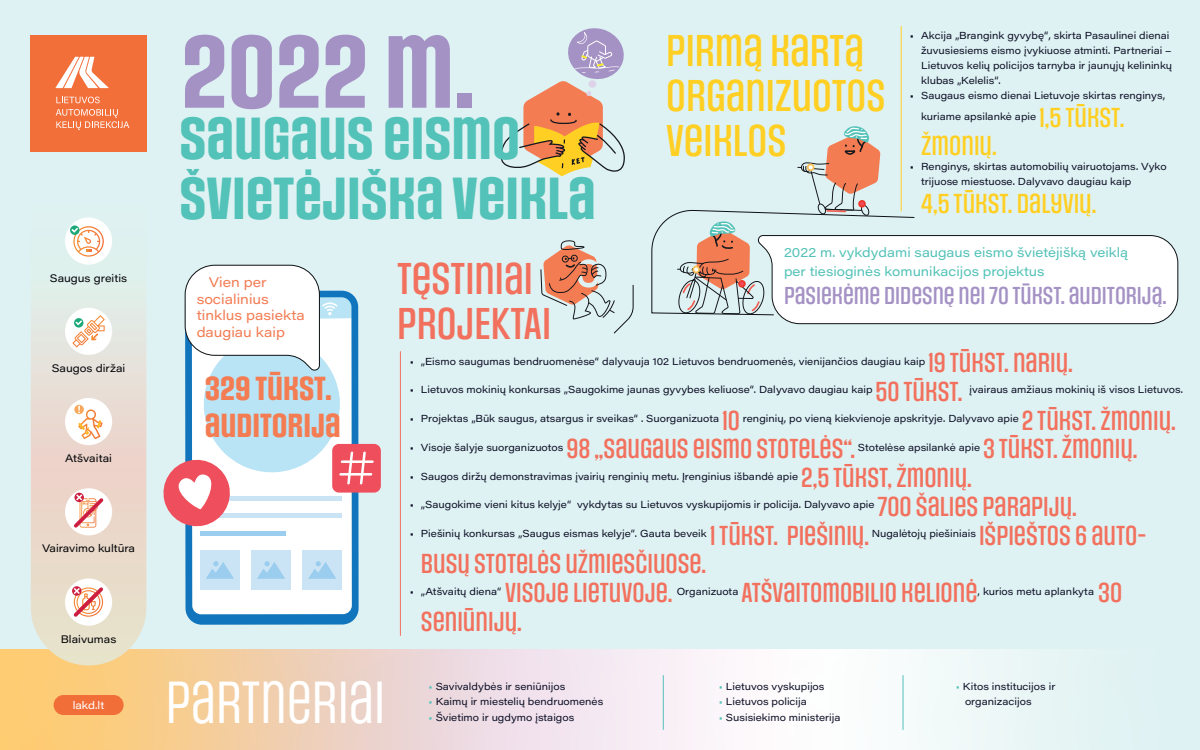
<style>
.page{position:relative;width:1200px;height:750px;background:#fff}
.page>*{position:absolute;margin:0;border:0;box-sizing:border-box;transform-origin:0 0}
.t1{font:700 86.5px "Social Gothic";color:#a492c5}
.t2{font:700 50px/60px "Social Gothic";color:#53c2b8}
.t3{font:50px "Social Gothic";color:#fff}
.t4{font:500 37.5px/45px "Social Gothic";color:#ffcf23}
.t5{font:500 37.5px/45px "Social Gothic";color:#f2715e}
.t6{font:700 28.12px/37.4px "Social Gothic";color:#f47c53}
.t7{font:500 23.12px "Social Gothic";color:#f2715e}
.t8{font:500 23.12px "Social Gothic";color:#ffcf23}
.t9{font:500 20.62px "Social Gothic";color:#a492c5}
.t10{font:13.75px/16.5px "Acumin Pro Wide";color:#f47c53}
.t11{font:13.12px/18.8px "Acumin Pro Wide";color:#53c2b8}
.t12{font:10.75px "Acumin Pro Wide";color:#020307}
.t13{font:10.69px "Acumin Pro Wide";color:#fff}
.t14{font:10px/15px "Acumin Pro Wide";color:#0c0f26}
.s1{color:#53c2b8}
</style>
<div class="page">
<div style="left:0;top:0;width:1200px;height:672px;background:#dff2f3"></div>
<svg style="left:0;top:650px;width:1200px;height:100px"></svg>
<svg style="left:500px;top:28px;width:125px;height:149px"></svg>
<svg style="left:31px;top:232px;width:115px;height:433px"></svg>
<div style="left:65px;top:217px;width:47px;height:48px;background:#fff;border-radius:50%"></div>
<svg style="left:70px;top:225px;width:34px;height:32px"></svg>
<div style="left:65px;top:398px;width:47px;height:47px;background:#fff;border-radius:50%"></div>
<svg style="left:74px;top:405px;width:29px;height:34px"></svg>
<div style="left:65px;top:308px;width:47px;height:47px;background:#fff;border-radius:50%"></div>
<svg style="left:72px;top:315px;width:33px;height:32px"></svg>
<div style="left:65px;top:488px;width:47px;height:47px;background:#fff;border-radius:50%"></div>
<svg style="left:70px;top:493px;width:37px;height:38px"></svg>
<div style="left:65px;top:578px;width:47px;height:48px;background:#fff;border-radius:50%"></div>
<svg style="left:70px;top:584px;width:37px;height:36px"></svg>
<div style="left:54px;top:695px;width:70px;height:20px;background:#f16e39;border-radius:10px"></div>
<div style="left:30px;top:35px;width:117px;height:117px;background:#f26f3a"></div>
<svg style="left:56px;top:97px;width:44px;height:6px"></svg>
<svg style="left:56px;top:109px;width:73px;height:21px"></svg>
<svg style="left:55px;top:57px;width:54px;height:31px"></svg>
<hr style="left:663px;top:675px;width:1px;height:55px;background:#53c2b8">
<hr style="left:903px;top:675px;width:1px;height:55px;background:#53c2b8">
<hr style="left:901px;top:26px;width:1px;height:185px;background:#ffcf23">
<hr style="left:400px;top:351px;width:1px;height:285px;background:#f2715e">
<svg style="left:540px;top:240px;width:94px;height:94px"></svg>
<svg style="left:185px;top:530px;width:174px;height:95px;background:#c1dbed"></svg>
<div style="left:200px;top:531px;width:86px;height:5px;background:#9acdee"></div>
<div style="left:200px;top:550px;width:39px;height:40px;background:#cae4f6"></div>
<div style="left:251px;top:550px;width:40px;height:40px;background:#cae4f6"></div>
<div style="left:303px;top:550px;width:39px;height:40px;background:#cae4f6"></div>
<svg style="left:206px;top:561px;width:28px;height:18px"></svg>
<svg style="left:257px;top:561px;width:28px;height:18px"></svg>
<svg style="left:308px;top:561px;width:28px;height:18px"></svg>
<div style="left:332px;top:444px;width:49px;height:49px;background:#ef4e5c;border-radius:7px"></div>
<svg style="left:163px;top:265px;width:211px;height:265px"></svg>
<div style="left:780px;top:235px;width:398px;height:89px;background:#fff"></div>
<svg style="left:651px;top:125px;width:264px;height:191px"></svg>
<p class="t12" style="left:50px;top:270px;width:79px">Saugus greitis</p>
<p class="t12" style="left:52px;top:360px;width:75px">Saugos diržai</p>
<p class="t12" style="left:65px;top:451px;width:48px">Atšvaitai</p>
<p class="t12" style="left:42px;top:541px;width:94px">Vairavimo kultūra</p>
<p class="t12" style="left:61px;top:631px;width:57px">Blaivumas</p>
<p class="t13" style="left:73px;top:697px;width:33px">lakd.lt</p>
<h1 class="t1" style="left:181px;top:17px;width:295px">2022 M.</h1>
<h2 class="t2" style="left:179px;top:112px;width:418px">SAUGAUS EISMO<br>ŠVIETĖJIŠKA VEIKLA</h2>
<h3 class="t10" style="left:197px;top:273px;width:110px;text-indent:12px">Vien per socialinius tinklus pasiekta daugiau kaip</h3>
<h3 class="t5" style="left:397px;top:257px;width:155px">TĘSTINIAI<br>PROJEKTAI</h3>
<h3 class="t4" style="left:666px;top:30px;width:221px">PIRMĄ KARTĄ<br>ORGANIZUOTOS<br>VEIKLOS</h3>
<p class="t14" style="left:921px;top:28px;width:252px;text-indent:-11px">• Akcija „Brangink gyvybę“, skirta Pasaulinei dienai žuvusiesiems eismo įvykiuose atminti. Partneriai – Lietuvos kelių policijos tarnyba ir jaunųjų kelininkų klubas „Kelelis“.</p>
<p class="t14" style="left:921px;top:85px;width:246px;line-height:20.2px;text-indent:-11px">• Saugaus eismo dienai Lietuvoje skirtas renginys, kuriame apsilankė apie</p>
<h3 class="t8" style="left:1039px;top:103px;width:87px">1,5 TŪKST.</h3>
<h3 class="t8" style="left:921px;top:130px;width:77px">ŽMONIŲ.</h3>
<p class="t14" style="left:921px;top:158px;width:247px;text-indent:-11px">• Renginys, skirtas automobilių vairuotojams. Vyko trijuose miestuose. Dalyvavo daugiau kaip</p>
<h3 class="t8" style="left:921px;top:188px;width:177px">4,5 TŪKST. DALYVIŲ.</h3>
<h3 class="t11" style="left:784px;top:242px;width:346px">2022 m. vykdydami saugaus eismo švietėjišką veiklą per tiesioginės komunikacijos projektus</h3>
<h3 class="t9" style="left:784px;top:282px;width:384px">PASIEKĖME DIDESNĘ NEI 70 TŪKST. AUDITORIJĄ.</h3>
<h3 class="t6" style="left:205px;top:371px;width:137px">329 TŪKST.<br>AUDITORIJA</h3>
<h2 class="t3" style="left:166px;top:669px;width:221px">PARTNERIAI</h2>
<p class="t14" style="left:410px;top:353px;width:517px">• „Eismo saugumas bendruomenėse“ dalyvauja 102 Lietuvos bendruomenės, vienijančios daugiau kaip</p>
<h3 class="t7" style="left:928px;top:348px;width:146px">19 TŪKST. NARIŲ.</h3>
<p class="t14" style="left:410px;top:382px;width:464px">• Lietuvos mokinių konkursas „Saugokime jaunas gyvybes keliuose“. Dalyvavo daugiau kaip</p>
<h3 class="t7" style="left:876px;top:376px;width:88px">50 TŪKST.</h3>
<p class="t14" style="left:970px;top:382px;width:215px">įvairaus amžiaus mokinių iš visos Lietuvos.</p>
<p class="t14" style="left:410px;top:411px;width:311px">• Projektas „Būk saugus, atsargus ir sveikas“ . Suorganizuota</p>
<h3 class="t7" style="left:722px;top:405px;width:19px">10</h3>
<p class="t14" style="left:743px;top:411px;width:277px">renginių, po vieną kiekvienoje apskrityje. Dalyvavo apie</p>
<h3 class="t7" style="left:1022px;top:405px;width:156px">2 TŪKST. ŽMONIŲ.</h3>
<p class="t14" style="left:410px;top:439px;width:155px">• Visoje šalyje suorganizuotos</p>
<h3 class="t7" style="left:566px;top:434px;width:290px">98 „SAUGAUS EISMO STOTELĖS“.</h3>
<p class="t14" style="left:858px;top:439px;width:124px">Stotelėse apsilankė apie</p>
<h3 class="t7" style="left:983px;top:434px;width:156px">3 TŪKST. ŽMONIŲ.</h3>
<p class="t14" style="left:410px;top:468px;width:390px">• Saugos diržų demonstravimas įvairių renginių metu. Įrenginius išbandė apie</p>
<h3 class="t7" style="left:801px;top:463px;width:172px">2,5 TŪKST, ŽMONIŲ.</h3>
<p class="t14" style="left:410px;top:497px;width:466px">• „Saugokime vieni kitus kelyje“ vykdytas su Lietuvos vyskupijomis ir policija. Dalyvavo apie</p>
<h3 class="t7" style="left:877px;top:491px;width:201px">700 ŠALIES PARAPIJŲ.</h3>
<p class="t14" style="left:410px;top:526px;width:299px">• Piešinių konkursas „Saugus eismas kelyje“. Gauta beveik</p>
<h3 class="t7" style="left:710px;top:520px;width:161px">1 TŪKST. PIEŠINIŲ.</h3>
<p class="t14" style="left:872px;top:526px;width:106px">Nugalėtojų piešiniais</p>
<h3 class="t7" style="left:979px;top:520px;width:169px">IŠPIEŠTOS 6 AUTO-</h3>
<h3 class="t7" style="left:421px;top:549px;width:287px">BUSŲ STOTELĖS UŽMIESČIUOSE.</h3>
<p class="t14" style="left:410px;top:583px;width:93px">• „Atšvaitų diena“</p>
<h3 class="t7" style="left:505px;top:578px;width:169px">VISOJE LIETUVOJE.</h3>
<p class="t14" style="left:677px;top:583px;width:63px">Organizuota</p>
<h3 class="t7" style="left:741px;top:578px;width:238px">ATŠVAITOMOBILIO KELIONĖ</h3>
<p class="t14" style="left:978px;top:583px;width:118px">, kurios metu aplankyta</p>
<h3 class="t7" style="left:1098px;top:578px;width:26px">30</h3>
<h3 class="t7" style="left:421px;top:606px;width:102px">SENIŪNIJŲ.</h3>
<p class="t14" style="left:429px;top:678px;width:138px"><span class="s1">•</span> Savivaldybės ir seniūnijos</p>
<p class="t14" style="left:429px;top:694px;width:176px"><span class="s1">•</span> Kaimų ir miestelių bendruomenės</p>
<p class="t14" style="left:429px;top:710px;width:147px"><span class="s1">•</span> Švietimo ir ugdymo įstaigos</p>
<p class="t14" style="left:719px;top:678px;width:107px"><span class="s1">•</span> Lietuvos vyskupijos</p>
<p class="t14" style="left:719px;top:694px;width:90px"><span class="s1">•</span> Lietuvos policija</p>
<p class="t14" style="left:719px;top:710px;width:123px"><span class="s1">•</span> Susisiekimo ministerija</p>
<p class="t14" style="left:965px;top:678px;width:92px;line-height:15.8px;text-indent:-9px"><span class="s1">•</span> Kitos institucijos ir organizacijos</p>
</div>
